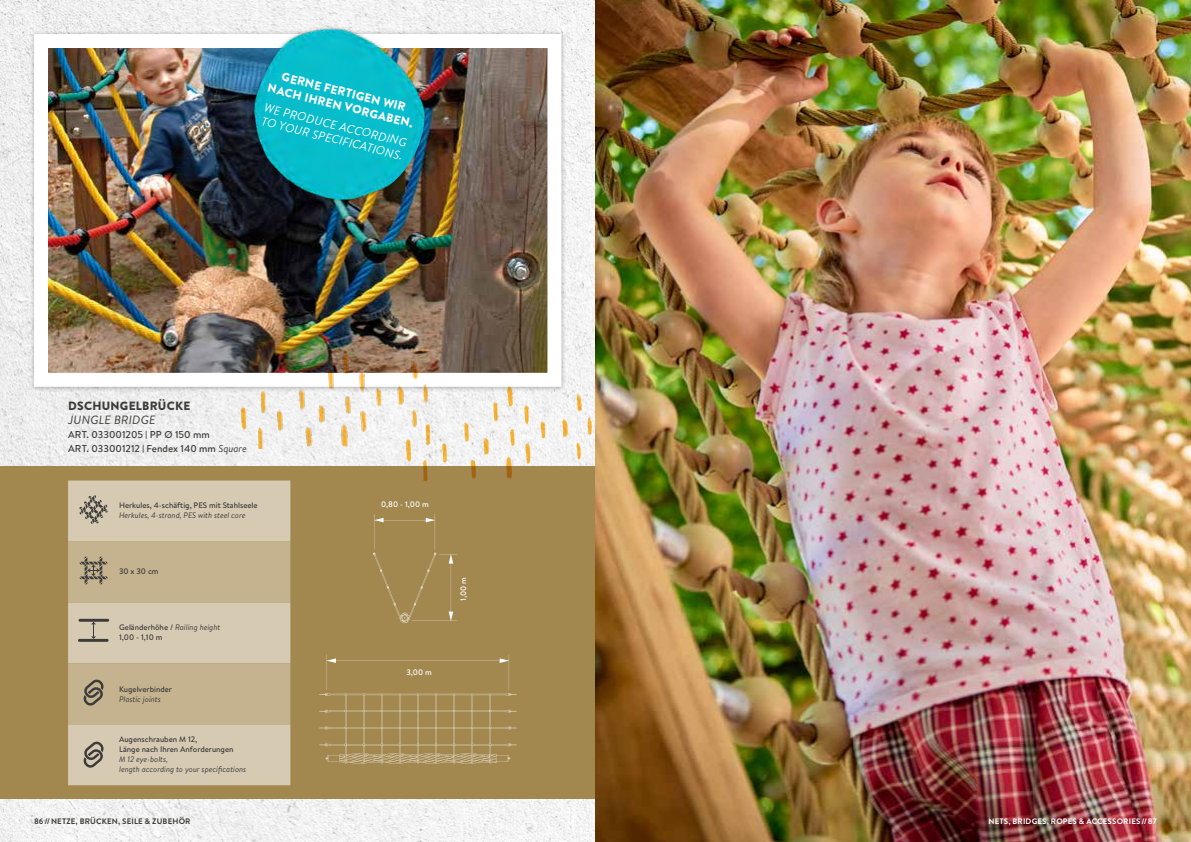
<style>
.page{position:relative;width:1191px;height:842px;background:#fff}
.page>*{position:absolute;margin:0;border:0;box-sizing:border-box;transform-origin:0 0}
.t1{font:italic 12px/14px "Brandon Text";color:#fff}
.t2{font:900 12px/14px "Brandon Text";color:#fff;text-align:center}
.t3{font:900 12px "Brandon Text";letter-spacing:.02em;color:#3c3c3b}
.t4{font:italic 12px "Brandon Text";letter-spacing:.02em;color:#3c3c3b}
.t5{font:500 10px/14px "Brandon Text";color:#3c3c3b}
.t6{font:500 8px/10px "Brandon Text";color:#3c3c3b}
.t7{font:italic 8px/10px "Brandon Text";color:#3c3c3b}
.t8{font:700 8px "Brandon Text";letter-spacing:.02em;color:#fff}
.t9{font:700 8px "Brandon Text";letter-spacing:.02em;color:#3c3c3b}
.t10{font:500 8px "Brandon Text";color:#fff}
.s1{font-family:"Manjari";font-weight:400}
.s2{font-weight:400;font-style:italic}
</style>
<div class="page">
<img style="left:0;top:0;width:595px;height:842px">
<div style="left:0;top:466px;width:595px;height:333px;background:#a2874f"></div>
<div style="left:29px;top:29px;width:537px;height:363px;background:#000;opacity:.3"></div>
<img style="left:49px;top:49px;width:497px;height:323px">
<img style="left:227px;top:3px;width:225px;height:223px">
<img style="left:234px;top:19px;width:202px;height:198px">
<img style="left:234px;top:349px;width:224px;height:99px">
<img style="left:595px;top:0;width:596px;height:842px">
<img style="left:398px;top:381px;width:224px;height:100px">
<div style="left:68px;top:480px;width:222px;height:305px;background:#d7cab3"></div>
<svg style="left:68px;top:541px;width:222px;height:183px;background:#caba9a"></svg>
<svg style="left:79px;top:495px;width:29px;height:29px"></svg>
<svg style="left:83px;top:679px;width:21px;height:27px"></svg>
<svg style="left:83px;top:741px;width:21px;height:27px"></svg>
<svg style="left:80px;top:557px;width:27px;height:27px"></svg>
<svg style="left:319px;top:654px;width:197px;height:110px"></svg>
<svg style="left:373px;top:514px;width:84px;height:109px"></svg>
<hr style="left:79px;top:619px;width:30px;height:3px;background:#3c3c3b">
<hr style="left:78px;top:639px;width:31px;height:3px;background:#3c3c3b">
<svg style="left:91px;top:622px;width:5px;height:17px"></svg>
<h1 class="t2" style="left:273px;top:67px;width:151px;rotate:14deg">GERNE FERTIGEN WIR<br>NACH IHREN VORGABEN.</h1>
<h1 class="t1" style="left:266px;top:100px;width:148px;rotate:14deg">WE PRODUCE ACCORDING<br>TO YOUR SPECIFICATIONS.</h1>
<h1 class="t3" style="left:68px;top:397px;width:124px">DSCHUNGELBRÜCKE</h1>
<h1 class="t4" style="left:68px;top:412px;width:89px">JUNGLE BRIDGE</h1>
<p class="t5" style="left:68px;top:427px;width:180px">ART. 033001205 <span class="s1">|</span> PP Ø 150 mm<br>ART. 033001212 <span class="s1">|</span> Fendex 140 mm <span class="s2">Square</span></p>
<p class="t6" style="left:119px;top:500px;width:140px">Herkules, 4-schäftig, PES mit Stahlseele</p>
<p class="t7" style="left:119px;top:510px;width:128px">Herkules, 4-strand, PES with steel core</p>
<p class="t6" style="left:119px;top:566px;width:41px">30 x 30 cm</p>
<p class="t6" style="left:119px;top:622px;width:103px">Geländerhöhe / <span class="s2">Railing height<br></span>1,00 - 1,10 m</p>
<p class="t6" style="left:119px;top:684px;width:54px">Kugelverbinder</p>
<p class="t7" style="left:119px;top:694px;width:43px">Plastic joints</p>
<p class="t6" style="left:119px;top:734px;width:116px">Augenschrauben M 12,<br>Länge nach Ihren Anforderungen</p>
<p class="t7" style="left:119px;top:754px;width:129px">M 12 eye-bolts,<br>length according to your specifications</p>
<p class="t10" style="left:381px;top:498px;width:49px">0,80 - 1,00 m</p>
<p class="t10" style="left:406px;top:666px;width:27px">3,00 m</p>
<p class="t10" style="left:458px;top:601px;width:25px;rotate:-90deg">1,00 m</p>
<p class="t9" style="left:34px;top:815px;width:158px">86//NETZE, BRÜCKEN, SEILE &amp; ZUBEHÖR</p>
<p class="t8" style="left:988px;top:815px;width:170px">NETS, BRIDGES, ROPES &amp; ACCESSORIES //87</p>
</div>
